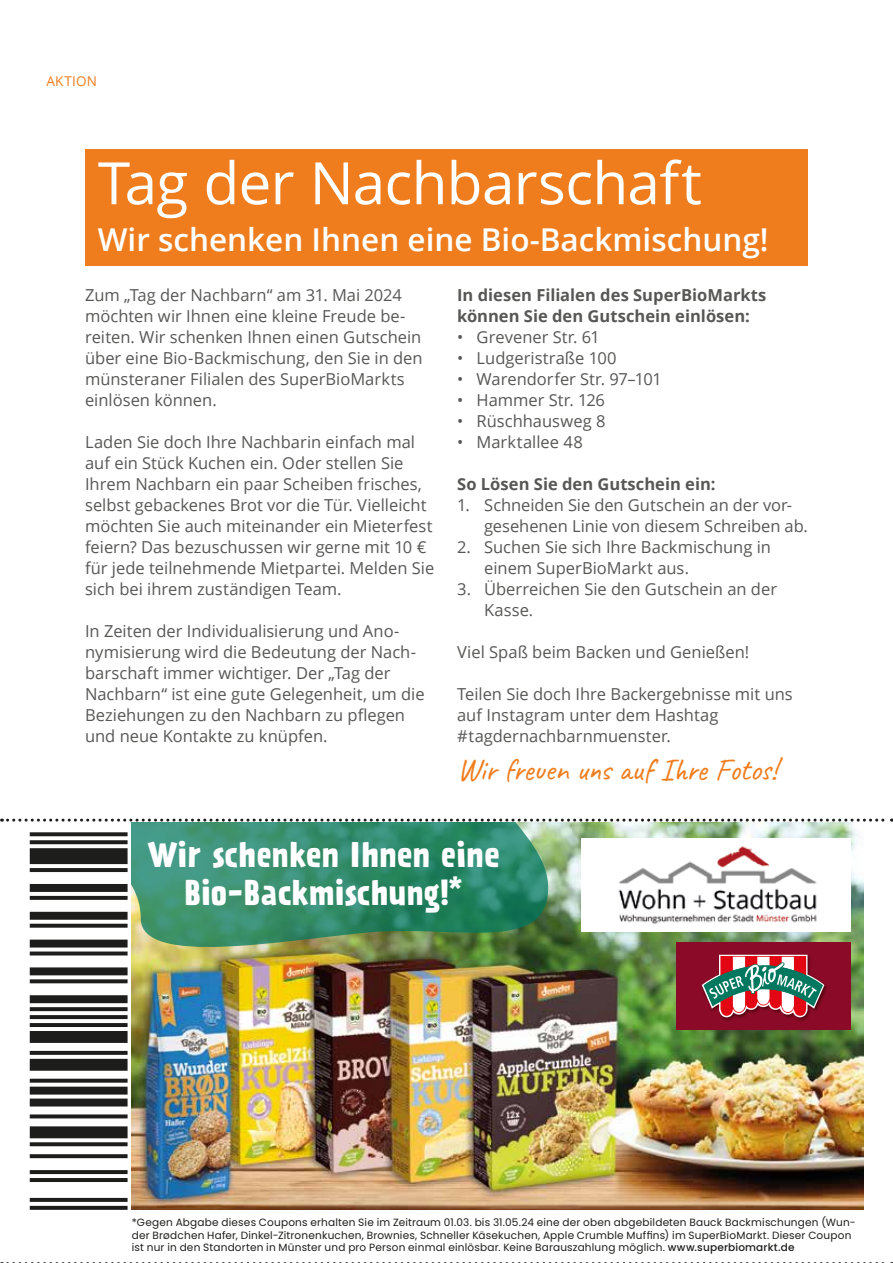
<style>
.page{position:relative;width:893px;height:1263px;background:#fff}
.page>*{position:absolute;margin:0;border:0;box-sizing:border-box;transform-origin:0 0}
.t1{font:58.5px "Open Sans";letter-spacing:-.015em;color:#fff}
.t2{font:700 31.5px/37.8px "Prater Sans Pro";letter-spacing:.005em;color:#fff;text-align:center}
.t3{font:600 31.5px "Open Sans";color:#fff}
.t4{font:31.5px "Caveat";letter-spacing:-.01em;color:#ef7d1e}
.t5{font:16.5px/21px "Open Sans";color:#575756}
.t6{font:700 16.5px/21px "Open Sans";color:#575756}
.t7{font:13.5px "Open Sans";letter-spacing:.02em;color:#ef7d1e}
.t8{font:10.5px/12.6px "Poppins";letter-spacing:.02em;color:#1d1d1b}
.t9{font:10.5px "Open Sans";color:#575756}
.s1{font-weight:500}
</style>
<div class="page">
<div style="left:85px;top:149px;width:723px;height:117px;background:#ef7d1e"></div>
<img style="left:132px;top:823px;width:731px;height:387px">
<div style="left:676px;top:942px;width:174px;height:87px;background:#8b0a28"></div>
<img style="left:701px;top:954px;width:126px;height:67px">
<svg style="left:702px;top:955px;width:122px;height:62px"></svg>
<svg style="left:2px;top:819px;width:890px;height:3px"></svg>
<svg style="left:2px;top:1262px;width:890px;height:1px"></svg>
<svg style="left:30px;top:832px;width:98px;height:378px"></svg>
<img style="left:581px;top:838px;width:269px;height:93px">
<img style="left:132px;top:823px;width:419px;height:145px">
<p class="t7" style="left:46px;top:72px;width:52px">AKTION</p>
<h1 class="t1" style="left:98px;top:143px;width:606px">Tag der Nachbarschaft</h1>
<h2 class="t3" style="left:98px;top:217px;width:672px">Wir schenken Ihnen eine Bio-Backmischung!</h2>
<p class="t6" style="left:457px;top:284px;width:311px">In diesen Filialen des SuperBioMarkts können Sie den Gutschein einlösen:</p>
<p class="t5" style="left:457px;top:326px;width:144px">• Grevener Str. 61</p>
<p class="t5" style="left:457px;top:347px;width:161px">• Ludgeristraße 100</p>
<p class="t5" style="left:457px;top:368px;width:206px">• Warendorfer Str. 97–101</p>
<p class="t5" style="left:457px;top:389px;width:149px">• Hammer Str. 126</p>
<p class="t5" style="left:457px;top:410px;width:150px">• Rüschhausweg 8</p>
<p class="t5" style="left:457px;top:431px;width:127px">• Marktallee 48</p>
<p class="t6" style="left:457px;top:473px;width:260px">So Lösen Sie den Gutschein ein:</p>
<p class="t5" style="left:484px;top:494px;width:325px;text-indent:-27px">1. Schneiden Sie den Gutschein an der vor&shy;gesehenen Linie von diesem Schreiben ab.</p>
<p class="t5" style="left:484px;top:536px;width:288px;text-indent:-27px">2. Suchen Sie sich Ihre Backmischung in einem SuperBioMarkt aus.</p>
<p class="t5" style="left:484px;top:578px;width:294px;text-indent:-27px">3. Überreichen Sie den Gutschein an der<br>Kasse.</p>
<p class="t5" style="left:457px;top:641px;width:294px">Viel Spaß beim Backen und Genießen!</p>
<p class="t5" style="left:457px;top:683px;width:337px">Teilen Sie doch Ihre Backergebnisse mit uns auf Instagram unter dem Hashtag #tagdernachbarnmuenster.</p>
<h2 class="t4" style="left:457px;top:750px;width:322px">Wir freuen uns auf Ihre Fotos!</h2>
<p class="t5" style="left:85px;top:284px;width:339px">Zum „Tag der Nachbarn“ am 31. Mai 2024 möchten wir Ihnen eine kleine Freude be&shy;reiten. Wir schenken Ihnen einen Gutschein über eine Bio-Backmischung, den Sie in den münsteraner Filialen des SuperBioMarkts einlösen können.</p>
<p class="t5" style="left:85px;top:431px;width:351px">Laden Sie doch Ihre Nachbarin einfach mal auf ein Stück Kuchen ein. Oder stellen Sie Ihrem Nachbarn ein paar Scheiben frisches, selbst gebackenes Brot vor die Tür. Vielleicht möchten Sie auch miteinander ein Mieterfest feiern? Das bezuschussen wir gerne mit 10 € für jede teilnehmende Mietpartei. Melden Sie sich bei ihrem zuständigen Team.</p>
<p class="t5" style="left:85px;top:620px;width:341px">In Zeiten der Individualisierung und Ano&shy;nymisierung wird die Bedeutung der Nach&shy;barschaft immer wichtiger. Der „Tag der Nachbarn“ ist eine gute Gelegenheit, um die Beziehungen zu den Nachbarn zu pflegen und neue Kontakte zu knüpfen.</p>
<h2 class="t2" style="left:147px;top:835px;width:354px">Wir schenken Ihnen eine<br>Bio-Backmischung!*</h2>
<p class="t8" style="left:132px;top:1216px;width:725px">*Gegen Abgabe dieses Coupons erhalten Sie im Zeitraum 01.03. bis 31.05.24 eine der oben abgebildeten Bauck Backmischungen (Wun&shy;der Brødchen Hafer, Dinkel-Zitronenkuchen, Brownies, Schneller Käsekuchen, Apple Crumble Muffins) im SuperBioMarkt. Dieser Coupon ist nur in den Standorten in Münster und pro Person einmal einlösbar. Keine Barauszahlung möglich. <span class="s1">www.superbiomarkt.de</span></p>
<p class="t9" style="left:85px;top:1225px;width:110px">32 | HALLO NACHBAR</p>
</div>
